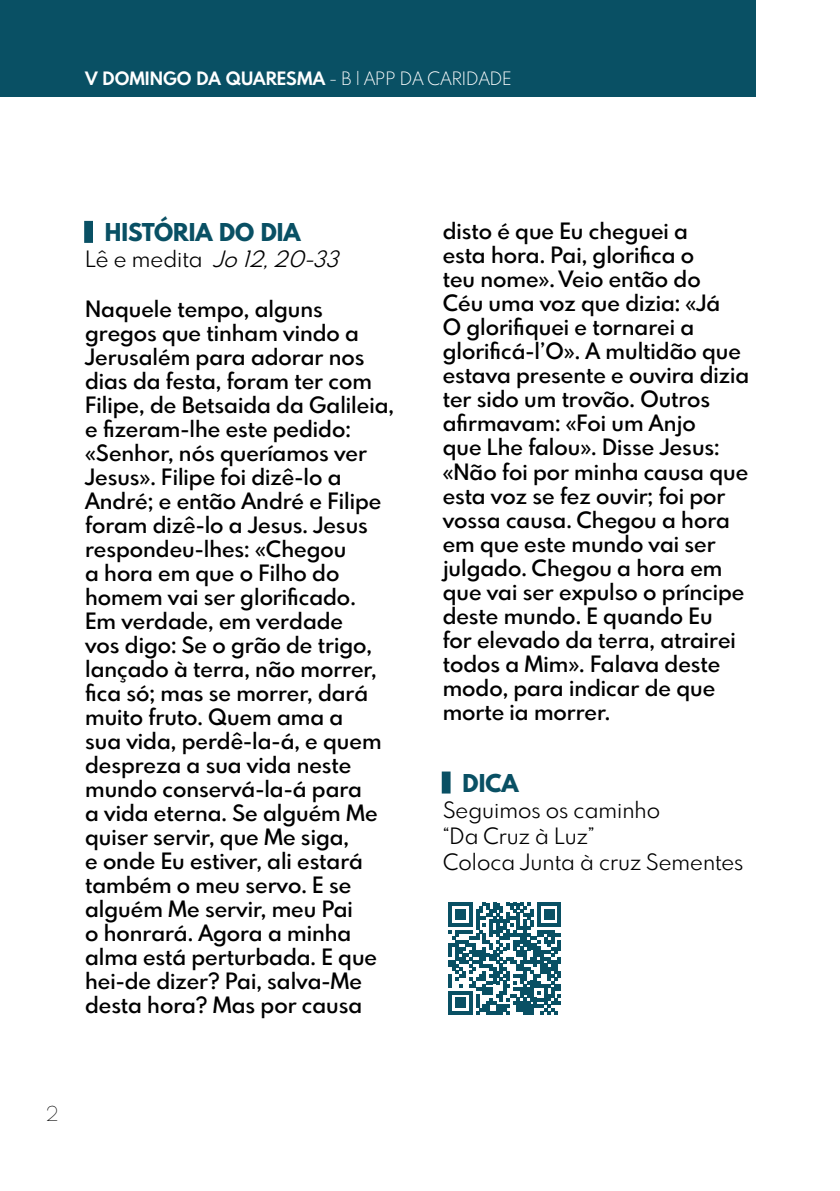
<style>
.page{position:relative;width:840px;height:1191px;background:#fff}
.page>*{position:absolute;margin:0;border:0;box-sizing:border-box;transform-origin:0 0}
.t1{font:800 24px "Spartan MB";color:#095064}
.t2{font:600 22px/24px "Spartan MB";color:#000}
.t3{font:22px/26px "Spartan MB";color:#000}
.t4{font:italic 22px "Spartan MB";color:#000}
.t5{font:100 20px "Spartan MB";color:#000}
.t6{font:700 18px "Spartan MB";color:#fff}
.s1{font-weight:300}
.s2{font-weight:900}
.s3{font-style:normal}
</style>
<div class="page">
<div style="left:0;top:0;width:755px;height:96px;background:#095064"></div>
<div style="left:84px;top:221px;width:9px;height:22px;border:4px solid #095064"></div>
<div style="left:441px;top:771px;width:9px;height:22px;border:4px solid #095064"></div>
<svg style="left:448px;top:902px;width:112px;height:113px"></svg>
<p class="t6" style="left:85px;top:66px;width:428px">V DOMINGO DA QUARESMA <span class="s1">- B | APP DA CARIDADE</span></p>
<p class="t1" style="left:85px;top:215px;width:217px"><span class="s2">I</span> HISTÓRIA DO DIA</p>
<p class="t4" style="left:85px;top:244px;width:262px"><span class="s3">L ê e m e d i t a</span> Jo12,20-33</p>
<p class="t2" style="left:85px;top:296px;width:310px">Naquele tempo, alguns gregos que tinham vindo a<br>Jerusalém para adorar nos dias da festa, foram ter com<br>Filipe, de Betsaida da Galileia, e fizeram-lhe este pedido: «Senhor, nós queríamos ver<br>Jesus». Filipe foi dizê-lo a<br>André; e então André e Filipe foram dizê-lo a Jesus. Jesus respondeu-lhes: «Chegou<br>a hora em que o Filho do homem vai ser glorificado.<br>Em verdade, em verdade<br>vos digo: Se o grão de trigo, lançado à terra, não morrer, fica só; mas se morrer, dará muito fruto. Quem ama a<br>sua vida, perdê-la-á, e quem despreza a sua vida neste mundo conservá-la-á para<br>a vida eterna. Se alguém Me quiser servir, que Me siga,<br>e onde Eu estiver, ali estará também o meu servo. E se alguém Me servir, meu Pai<br>o honrará. Agora a minha alma está perturbada. E que hei-de dizer? Pai, salva-Me desta hora? Mas por causa</p>
<p class="t5" style="left:45px;top:1099px;width:15px">2</p>
<p class="t2" style="left:442px;top:218px;width:308px">disto é que Eu cheguei a<br>esta hora. Pai, glorifica o<br>teu nome». Veio então do<br>Céu uma voz que dizia: «Já<br>O glorifiquei e tornarei a glorificá-l’O». A multidão que estava presente e ouvira dizia ter sido um trovão. Outros afirmavam: «Foi um Anjo<br>que Lhe falou». Disse Jesus: «Não foi por minha causa que esta voz se fez ouvir; foi por vossa causa. Chegou a hora em que este mundo vai ser julgado. Chegou a hora em que vai ser expulso o príncipe deste mundo. E quando Eu<br>for elevado da terra, atrairei todos a Mim». Falava deste modo, para indicar de que morte ia morrer.</p>
<p class="t1" style="left:442px;top:765px;width:77px"><span class="s2">I</span> DICA</p>
<p class="t3" style="left:442px;top:796px;width:302px">Seguimos os caminho<br>“Da Cruz à Luz”<br>Coloca Junta à cruz Sementes</p>
</div>
